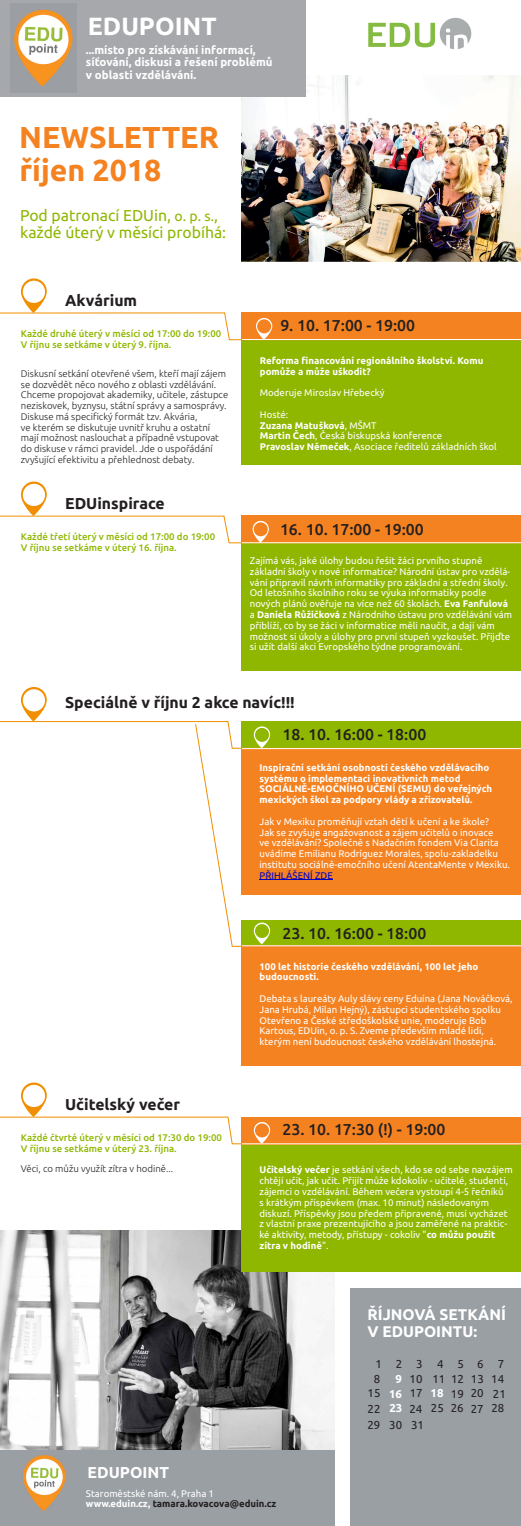
<style>
.page{position:relative;width:521px;height:1526px;background:#fff}
.page>*{position:absolute;margin:0;border:0;box-sizing:border-box;transform-origin:0 0}
.t1{font:700 30.28px "Ubuntu";color:#f58220}
.t2{font:700 24.94px "Ubuntu";color:#fff}
.t3{font:500 15.75px "Ubuntu";color:#231f20}
.t4{font:700 15.75px "Ubuntu";color:#231f20}
.t5{font:15.75px/17.7px "Ubuntu";color:#8fb700}
.t6{font:700 15.75px "Ubuntu";color:#fff}
.t7{font:700 15.49px/17.3px "Ubuntu";color:#fff}
.t8{font:11.46px/14.7px "Ubuntu";color:#231f20;text-align:center}
.t9{font:700 11.46px "Ubuntu";color:#fff}
.t10{font:700 11.38px/12.8px "Ubuntu";color:#fff}
.t11{font:9.62px/10.8px "Ubuntu";color:#fff}
.t12{font:300 9.62px/10.8px "Ubuntu";color:#231f20}
.t13{font:700 9.62px/10.8px "Ubuntu";color:#fff}
.t14{font:500 9.62px/10.8px "Ubuntu";color:#8fb700}
.t15{font:9.62px "Ubuntu";color:#0000c4}
.s1{font-size:14px}
.s2{font-weight:700}
.s3{font-weight:700;color:#fff}
.s4{font-weight:700;color:#231f20}
</style>
<div class="page">
<img style="left:242px;top:76px;width:279px;height:186px">
<img style="left:0;top:1230px;width:335px;height:220px">
<div style="left:0;top:1450px;width:335px;height:75px;background:#9a9fa4"></div>
<div style="left:0;top:0;width:306px;height:97px;background:#a7a8ac"></div>
<svg style="left:368px;top:18px;width:103px;height:31px"></svg>
<img style="left:11px;top:3px;width:65px;height:90px">
<img style="left:23px;top:1455px;width:43px;height:57px">
<div style="left:350px;top:1288px;width:171px;height:237px;background:#9a9fa4"></div>
<div style="left:242px;top:339px;width:279px;height:126px;background:#8fb700"></div>
<svg style="left:0;top:278px;width:521px;height:62px"></svg>
<hr style="left:242px;top:339px;width:279px;height:1px;background:#fff">
<div style="left:242px;top:543px;width:279px;height:127px;background:#8fb700"></div>
<svg style="left:0;top:481px;width:521px;height:62px"></svg>
<hr style="left:242px;top:542px;width:279px;height:1px;background:#fff">
<svg style="left:199px;top:748px;width:43px;height:198px"></svg>
<div style="left:242px;top:747px;width:279px;height:148px;background:#f58220"></div>
<div style="left:242px;top:920px;width:279px;height:27px;background:#8fb700"></div>
<svg style="left:0;top:687px;width:521px;height:61px"></svg>
<hr style="left:259px;top:879px;width:74px;height:1px;background:#0000c4">
<div style="left:242px;top:945px;width:279px;height:120px;background:#f58220"></div>
<svg style="left:254px;top:922px;width:17px;height:22px"></svg>
<hr style="left:242px;top:748px;width:279px;height:1px;background:#fff">
<hr style="left:242px;top:945px;width:279px;height:1px;background:#fff">
<div style="left:242px;top:1144px;width:279px;height:127px;background:#8fb700"></div>
<svg style="left:0;top:1082px;width:521px;height:62px"></svg>
<hr style="left:242px;top:1143px;width:279px;height:1px;background:#fff">
<h2 class="t2" style="left:88px;top:16px;width:130px">EDUPOINT</h2>
<p class="t10" style="left:86px;top:44px;width:188px">...místo pro získávání informací, síťování, diskusi a řešení problémů v oblasti vzdělávání.</p>
<h1 class="t1" style="left:19px;top:124px;width:201px">NEWSLETTER</h1>
<h1 class="t1" style="left:20px;top:157px;width:143px">říjen 2018</h1>
<h3 class="t5" style="left:20px;top:207px;width:208px">Pod patronací EDUin, <span class="s1">o. p. s.</span>, každé úterý v měsíci probíhá:</h3>
<h3 class="t4" style="left:65px;top:294px;width:74px">Akvárium</h3>
<p class="t14" style="left:21px;top:328px;width:202px">Každé druhé úterý v měsíci od 17:00 do 19:00<br>V říjnu se setkáme v úterý 9. října.</p>
<p class="t12" style="left:21px;top:368px;width:209px">Diskusní setkání otevřené všem, kteří mají zájem se dozvědět něco nového z oblasti vzdělávání.<br>Chceme propojovat akademiky, učitele, zástupce neziskovek, byznysu, státní správy a samosprávy.<br>Diskuse má specifický formát tzv. Akvária,<br>ve kterém se diskutuje uvnitř kruhu a ostatní mají možnost naslouchat a případně vstupovat do diskuse v rámci pravidel. Jde o uspořádání zvyšující efektivitu a přehlednost debaty.</p>
<h3 class="t4" style="left:65px;top:497px;width:101px">EDUinspirace</h3>
<p class="t14" style="left:21px;top:532px;width:196px">Každé třetí úterý v měsíci od 17:00 do 19:00<br>V říjnu se setkáme v úterý 16. října.</p>
<h3 class="t3" style="left:280px;top:319px;width:136px">9. 10. 17:00 - 19:00</h3>
<p class="t13" style="left:260px;top:356px;width:225px">Reforma financování regionálního školství. Komu pomůže a může uškodit?</p>
<p class="t11" style="left:260px;top:388px;width:126px">Moderuje Miroslav Hřebecký</p>
<p class="t11" style="left:260px;top:409px;width:238px">Hosté:<br><span class="s2">Zuzana Matušková</span>, MŠMT<br><span class="s2">Martin Čech</span>, Česká biskupská konference<br><span class="s2">Pravoslav Němeček</span>, Asociace ředitelů základních škol</p>
<h3 class="t3" style="left:280px;top:522px;width:145px">16. 10. 17:00 - 19:00</h3>
<p class="t11" style="left:250px;top:556px;width:264px">Zajímá vás, jaké úlohy budou řešit žáci prvního stupně základní školy v nové informatice? Národní ústav pro vzdělá&shy;vání připravil návrh informatiky pro základní a střední školy.<br>Od letošního školního roku se výuka informatiky podle nových plánů ověřuje na více než 60 školách. <span class="s2">Eva Fanfulová </span>a <span class="s2">Daniela Růžičková</span> z Národního ústavu pro vzdělávání vám přiblíží, co by se žáci v informatice měli naučit, a dají vám možnost si úkoly a úlohy pro první stupeň vyzkoušet. Přijďte si užít další akci Evropského týdne programování.</p>
<h3 class="t4" style="left:65px;top:696px;width:231px">Speciálně v říjnu 2 akce navíc!!!</h3>
<h3 class="t3" style="left:282px;top:728px;width:145px">18. 10. 16:00 - 18:00</h3>
<p class="t13" style="left:259px;top:762px;width:234px">Inspirační setkání osobností českého vzdělávacího systému o implementaci inovativních metod SOCIÁLNĚ-EMOČNÍHO UČENÍ (SEMU) do veřejných mexických škol za podpory vlády a zřizovatelů.</p>
<p class="t11" style="left:259px;top:816px;width:252px">Jak v Mexiku proměňují vztah dětí k učení a ke škole?<br>Jak se zvyšuje angažovanost a zájem učitelů o inovace<br>ve vzdělávání? Společně s Nadačním fondem Via Clarita uvádíme Emilianu Rodríguez Morales, spolu-zakladelku institutu sociálně-emočního učení AtentaMente v Mexiku.</p>
<p class="t15" style="left:259px;top:871px;width:75px">PŘIHLÁŠENÍ ZDE</p>
<h3 class="t4" style="left:65px;top:1098px;width:116px">Učitelský večer</h3>
<p class="t14" style="left:21px;top:1132px;width:203px">Každé čtvrté úterý v měsíci od 17:30 do 19:00<br>V říjnu se setkáme v úterý 23. října.</p>
<p class="t12" style="left:21px;top:1163px;width:154px">Věci, co můžu využít zítra v hodině...</p>
<h3 class="t6" style="left:88px;top:1465px;width:83px">EDUPOINT</h3>
<h3 class="t3" style="left:282px;top:926px;width:145px">23. 10. 16:00 - 18:00</h3>
<p class="t13" style="left:259px;top:961px;width:220px">100 let historie českého vzdělávání, 100 let jeho budoucnosti.</p>
<p class="t11" style="left:259px;top:993px;width:255px">Debata s laureáty Auly slávy ceny Eduína (Jana Nováčková, Jana Hrubá, Milan Hejný), zástupci studentského spolku Otevřeno a České středoškolské unie, moderuje Bob Kartous, EDUin, o. p. S. Zveme především mladé lidi, kterým není budoucnost českého vzdělávání lhostejná.</p>
<h3 class="t3" style="left:282px;top:1123px;width:164px">23. 10. 17:30 (!) - 19:00</h3>
<p class="t11" style="left:259px;top:1165px;width:255px"><span class="s2">Učitelský večer</span> je setkání všech, kdo se od sebe navzájem chtějí učit, jak učit. Přijít může kdokoliv - učitelé, studenti, zájemci o vzdělávání. Během večera vystoupí 4-5 řečníků<br>s krátkým příspěvkem (max. 10 minut) následovaným diskuzí. Příspěvky jsou předem připravené, musí vycházet z vlastní praxe prezentujícího a jsou zaměřené na praktic&shy;ké aktivity, metody, přístupy - cokoliv "<span class="s2">co můžu použít zítra v hodině</span>".</p>
<h3 class="t7" style="left:367px;top:1306px;width:140px">ŘÍJNOVÁ SETKÁNÍ<br>V EDUPOINTU:</h3>
<p class="t8" style="left:375px;top:1357px;width:8px">1</p>
<p class="t8" style="left:498px;top:1357px;width:8px">7</p>
<p class="t8" style="left:374px;top:1371px;width:8px">8</p>
<p class="t8" style="left:396px;top:1357px;width:8px">2</p>
<p class="t9" style="left:396px;top:1373px;width:8px">9</p>
<p class="t8" style="left:409px;top:1357px;width:15px">3<br>10</p>
<p class="t8" style="left:451px;top:1357px;width:14px">5<br>12</p>
<p class="t8" style="left:432px;top:1357px;width:14px">4<br>11</p>
<p class="t8" style="left:477px;top:1357px;width:8px">6</p>
<p class="t8" style="left:471px;top:1371px;width:35px">13 14</p>
<p class="t8" style="left:367px;top:1386px;width:140px">15 <span class="s3">16</span> 17 <span class="s3">18</span> 19 20 21</p>
<p class="t8" style="left:367px;top:1401px;width:138px">22 <span class="s3">23</span> 24 25 26 27 28</p>
<p class="t8" style="left:367px;top:1418px;width:58px">29 30 31</p>
<p class="t11" style="left:86px;top:1488px;width:192px">Staroměstské nám. 4, Praha 1 <span class="s2">www.eduin.cz,</span> <span class="s4">tamara.kovacova@eduin.cz</span></p>
</div>
